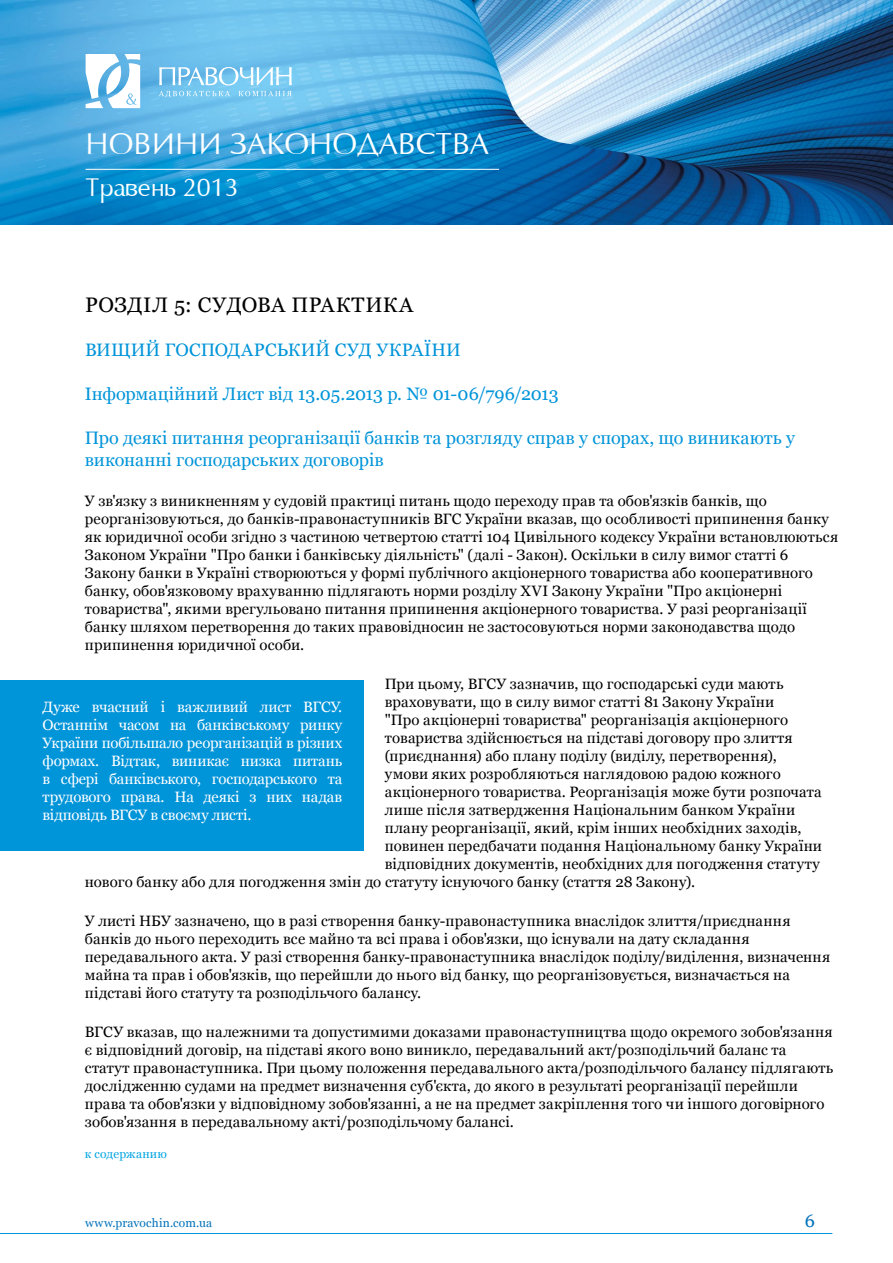
<style>
.page{position:relative;width:893px;height:1263px;background:#fff}
.page>*{position:absolute;margin:0;border:0;box-sizing:border-box;transform-origin:0 0}
.t1{font:28.5px "Opium";color:#fff}
.t2{font:24px "Opium";color:#fff}
.t3{font:21px "Georgia";letter-spacing:.02em;color:#000}
.t4{font:18px/22.5px "Georgia";color:#0094d9}
.t5{font:18px "Georgia";color:#0072bb}
.t6{font:15px/18px "Georgia";letter-spacing:.01em;color:#000}
.t7{font:15px/18px "Georgia";letter-spacing:-.01em;color:#fff;text-align:justify}
.t8{font:12px "Georgia";letter-spacing:.015em;color:#0072bb}
.t9{font:12px "Georgia";letter-spacing:.015em;color:#00a4e3}
</style>
<div class="page">
<img style="left:0;top:0;width:893px;height:224px">
<svg style="left:86px;top:54px;width:54px;height:54px"></svg>
<svg style="left:159px;top:67px;width:133px;height:30px;background:#91d1f1"></svg>
<hr style="left:86px;top:169px;width:413px;height:1px;background:#fff">
<hr style="left:0;top:1233px;width:832px;height:1px;background:#0094d9">
<div style="left:0;top:680px;width:364px;height:170px;background:#0094d9"></div>
<h1 class="t1" style="left:86px;top:127px;width:405px">НОВИНИ ЗАКОНОДАВСТВА</h1>
<h2 class="t2" style="left:86px;top:174px;width:155px">Травень 2013</h2>
<h3 class="t3" style="left:85px;top:293px;width:330px">РОЗДІЛ 5: СУДОВА ПРАКТИКА</h3>
<p class="t4" style="left:85px;top:339px;width:130px">Вищий Господар</p>
<p class="t4" style="left:265px;top:339px;width:83px">ський Суд</p>
<p class="t4" style="left:376px;top:339px;width:86px">Україн и</p>
<p class="t4" style="left:85px;top:383px;width:475px">Інформаційний Лист від 13.05.2013 р. № 01-06/796/2013</p>
<p class="t4" style="left:85px;top:427px;width:712px">Про деякі питання реорганізації банків та розгляду справ у спорах, що виникають у виконанні господарських договорів</p>
<p class="t6" style="left:85px;top:492px;width:684px">У зв'язку з виникненням у судовій практиці питань щодо переходу прав та обов'язків банків, що реорганізовуються, до банків-правонаступників ВГС</p>
<p class="t6" style="left:85px;top:510px;width:755px;text-indent:380px">України вказав, що особливості припинення банку як юридичної особи згідно з частиною четвертою статті 104 Цивільного кодексу України встановлюються Законом України "Про банки і банківську діяльність" (далі - Закон). Оскільки в силу вимог статті 6<br>Закону банки в Україні створюються у формі публічного акціонерного товариства або кооперативного банку, обов'язковому врахуванню підлягають норми розділу XVI Закону України "Про акціонерні товариства", якими врегульовано питання припинення акціонерного товариства. У разі реорганізації банку шляхом перетворення до таких правовідносин не застосовуються норми законодавства щодо припинення юридичної особи.</p>
<p class="t6" style="left:385px;top:675px;width:94px">При цьому, ВГС</p>
<p class="t6" style="left:496px;top:675px;width:288px">У зазначив, що господарські суди мають</p>
<p class="t6" style="left:385px;top:693px;width:391px">враховувати, що в силу вимог статті 81 Закону України</p>
<p class="t6" style="left:385px;top:711px;width:405px">"Про акціонерні товариства" реорганізація акціонерного</p>
<p class="t6" style="left:385px;top:729px;width:409px">товариства здійснюється на підставі договору про злиття</p>
<p class="t6" style="left:385px;top:747px;width:393px">(приєднання) або плану поділу (виділу, перетворення),</p>
<p class="t6" style="left:385px;top:765px;width:398px">умови яких розробляються наглядовою радою кожного</p>
<p class="t6" style="left:385px;top:783px;width:438px">акціонерного товариства. Реорганізація може бути розпочата</p>
<p class="t6" style="left:385px;top:801px;width:412px">лише після затвердження Національним банком України</p>
<p class="t6" style="left:385px;top:819px;width:418px">плану реорганізації, який, крім інших необхідних заходів,</p>
<p class="t6" style="left:385px;top:837px;width:439px">повинен передбачати подання Національному банку України</p>
<p class="t6" style="left:385px;top:855px;width:437px">відповідних документів, необхідних для погодження статуту</p>
<p class="t6" style="left:85px;top:873px;width:612px">нового банку або для погодження змін до статуту існуючого банку (стаття 28 Закону).</p>
<p class="t6" style="left:85px;top:912px;width:747px">У листі НБУ зазначено, що в разі створення банку-правонаступника внаслідок злиття/приєднання банків до нього переходить все майно та всі права і обов'язки, що існували на дату складання передавального акта. У разі створення банку-правонаступника внаслідок поділу/виділення, визначення майна та прав і обов'язків, що перейшли до нього від банку, що реорганізовується, визначається на підставі його статуту та розподільчого балансу.</p>
<p class="t6" style="left:85px;top:1023px;width:11px">ВГС</p>
<p class="t7" style="left:43px;top:698px;width:271px">Дуже вчасний і важливий лист ВГС</p>
<p class="t7" style="left:43px;top:698px;width:301px;text-indent:288px">У.<br>Останнім часом на банківському ринку України побільшало реорганізацій в різних формах. Відтак, виникає низка питань в сфері банківського, господарського та трудового права. На деякі з них надав відповідь ВГС</p>
<p class="t7" style="left:138px;top:806px;width:115px">У в своєму листі.</p>
<p class="t6" style="left:85px;top:1023px;width:750px;text-indent:28px">У вказав, що належними та допустимими доказами правонаступництва щодо окремого зобов'язання є відповідний договір, на підставі якого воно виникло, передавальний акт/розподільчий баланс та статут правонаступника. При цьому положення передавального акта/розподільчого балансу підлягають дослідженню судами на предмет визначення суб'єкта, до якого в результаті реорганізації перейшли права та обов'язки у відповідному зобов'язанні, а не на предмет закріплення того чи іншого договірного зобов'язання в передавальному акті/розподільчому балансі.</p>
<p class="t9" style="left:85px;top:1147px;width:84px">к содержанию</p>
<p class="t8" style="left:85px;top:1215px;width:129px">www.pravochin.com.ua</p>
<p class="t5" style="left:805px;top:1210px;width:12px">6</p>
</div>
